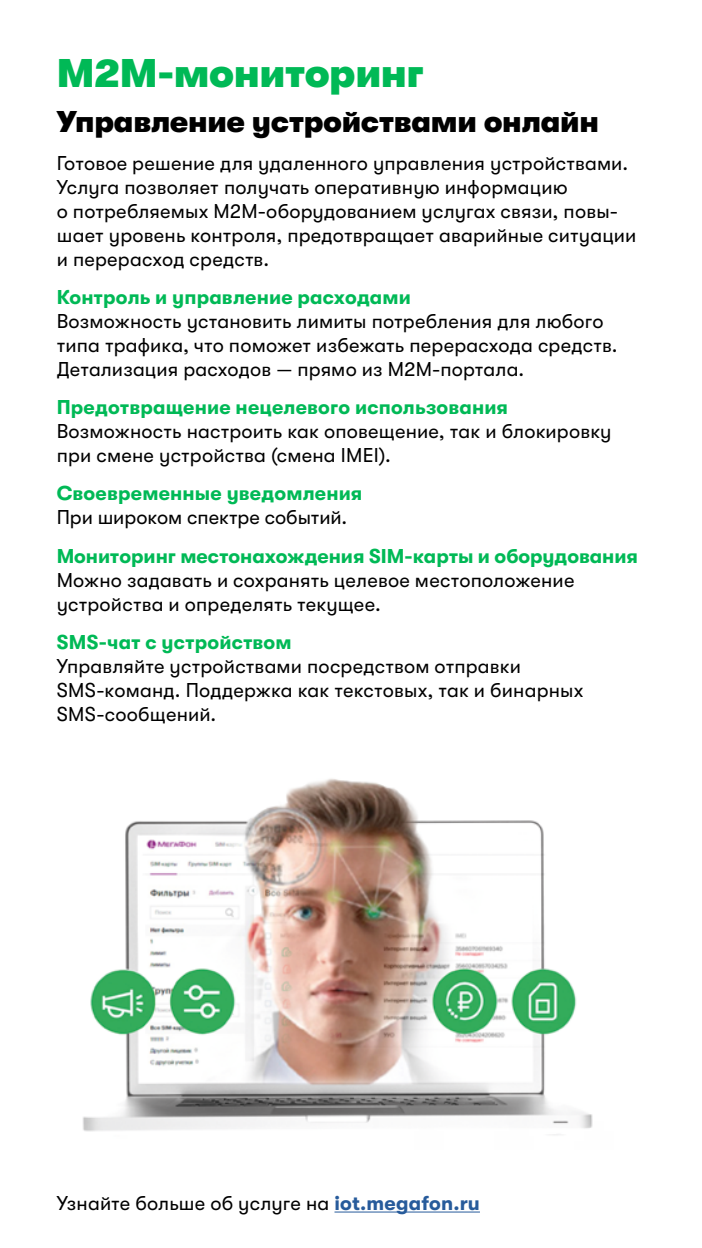
<style>
.page{position:relative;width:702px;height:1248px;background:#fff}
.page>*{position:absolute;margin:0;border:0;box-sizing:border-box;transform-origin:0 0}
.t1{font:900 40px "GT Walsheim Pro";letter-spacing:-.01em;color:#00b956}
.t2{font:900 30px "GT Walsheim Pro";letter-spacing:-.005em;color:#000}
.t3{font:20px/24px "GT Walsheim Pro";letter-spacing:.01em;color:#000}
.t4{font:700 20px "GT Walsheim Pro";letter-spacing:.005em;color:#00b956}
.s1{font-weight:700;color:#275b9b}
</style>
<div class="page">
<img style="left:83px;top:778px;width:510px;height:357px">
<hr style="left:334px;top:1211px;width:146px;height:1px;background:#275b9b">
<h1 class="t1" style="left:57px;top:51px;width:369px">M2M-мониторинг</h1>
<h2 class="t2" style="left:57px;top:104px;width:544px">Управление устройствами онлайн</h2>
<p class="t3" style="left:57px;top:151px;width:581px">Готовое решение для удаленного управления устройствами.<br>Услуга позволяет получать оперативную информацию<br>о потребляемых М2М-оборудованием услугах связи, повы&shy;шает уровень контроля, предотвращает аварийные ситуации и перерасход средств.</p>
<p class="t4" style="left:57px;top:286px;width:356px">Контроль и управление расходами</p>
<p class="t3" style="left:57px;top:309px;width:562px">Возможность установить лимиты потребления для любого типа трафика, что поможет избежать перерасхода средств.<br>Детализация расходов — прямо из М2М-портала.</p>
<p class="t4" style="left:57px;top:396px;width:453px">Предотвращение нецелевого использования</p>
<p class="t3" style="left:57px;top:419px;width:556px">Возможность настроить как оповещение, так и блокировку при смене устройства (смена IMEI).</p>
<p class="t4" style="left:57px;top:482px;width:307px">Своевременные уведомления</p>
<p class="t3" style="left:57px;top:505px;width:292px">При широком спектре событий.</p>
<p class="t4" style="left:57px;top:544px;width:582px">Мониторинг местонахождения SIM-карты и оборудования</p>
<p class="t3" style="left:57px;top:568px;width:519px">Можно задавать и сохранять целевое местоположение устройства и определять текущее.</p>
<p class="t4" style="left:57px;top:630px;width:236px">SMS-чат с устройством</p>
<p class="t3" style="left:57px;top:654px;width:528px">Управляйте устройствами посредством отправки<br>SMS-команд. Поддержка как текстовых, так и бинарных<br>SMS-сообщений.</p>
<p class="t3" style="left:57px;top:1191px;width:424px">Узнайте больше об услуге на <span class="s1">iot.megafon.ru</span></p>
</div>
